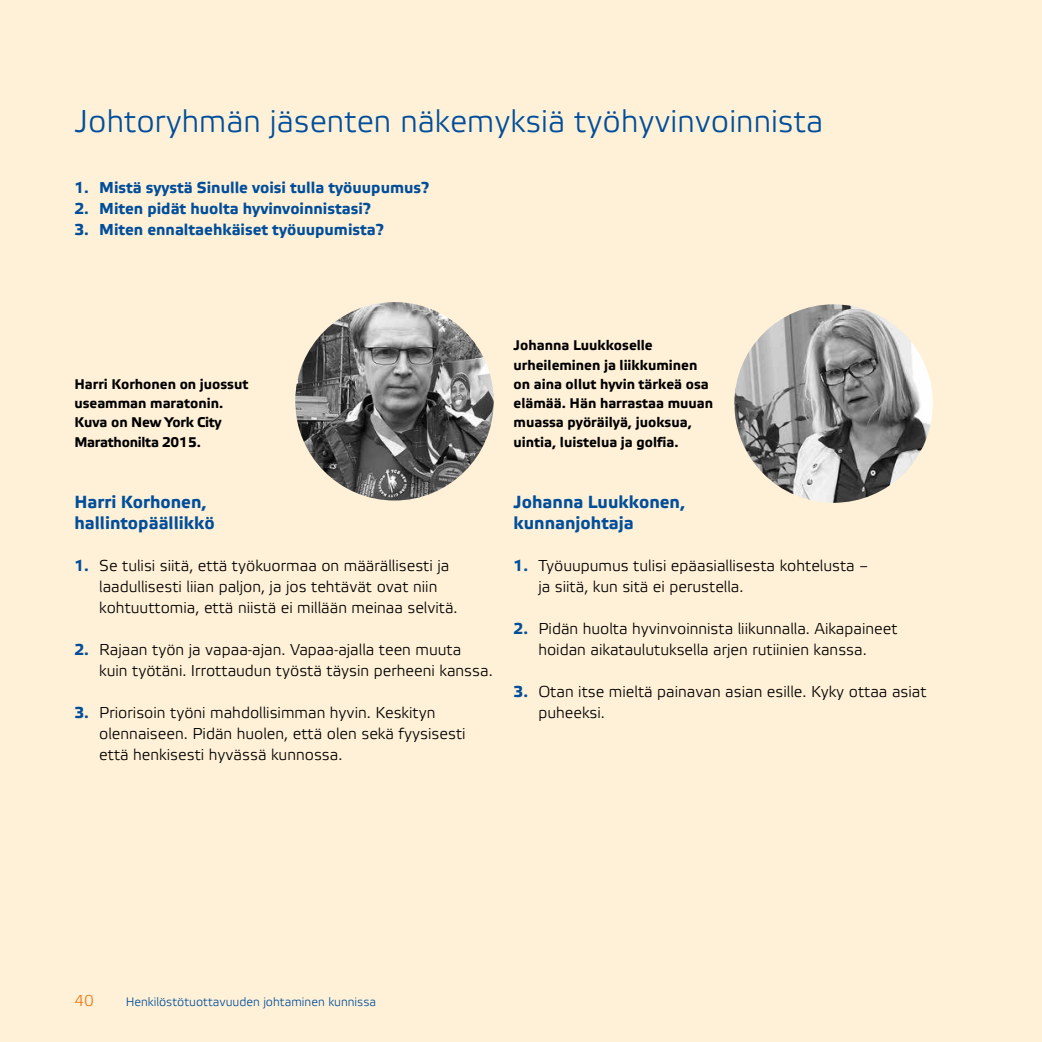
<style>
.page{position:relative;width:1042px;height:1042px;background:#fff1d7}
.page>*{position:absolute;margin:0;border:0;box-sizing:border-box;transform-origin:0 0}
.t1{font:31.5px "Etelka Light Pro";color:#004e9b}
.t2{font:700 17.5px/21px "Etelka Text Pro";color:#004e9b}
.t3{font:15.75px/21px "Etelka Light Pro";color:#000}
.t4{font:700 15.75px "Etelka Text Pro";color:#004e9b}
.t5{font:15.75px "Etelka Light Pro";color:#ef7918}
.t6{font:700 14px/19.2px "Etelka Text Pro";color:#000}
.t7{font:12.25px "Etelka Light Pro";color:#004e9b}
.s1{font-family:"Etelka Text Pro";font-weight:700;color:#004e9b}
</style>
<div class="page">
<img style="left:295px;top:302px;width:199px;height:198px;border-radius:99px">
<img style="left:734px;top:304px;width:199px;height:199px;border-radius:99px">
<h1 class="t1" style="left:74px;top:104px;width:750px">Johtoryhmän jäsenten näkemyksiä työhyvinvoinnista</h1>
<p class="t4" style="left:74px;top:179px;width:356px">1. Mistä syystä Sinulle voisi tulla työuupumus?</p>
<p class="t4" style="left:74px;top:200px;width:298px">2. Miten pidät huolta hyvinvoinnistasi?</p>
<p class="t4" style="left:74px;top:221px;width:311px">3. Miten ennaltaehkäiset työuupumista?</p>
<p class="t6" style="left:74px;top:375px;width:175px">Harri Korhonen on juossut useamman maratonin.<br>Kuva on New York City<br>Marathonilta 2015.</p>
<p class="t2" style="left:74px;top:492px;width:142px">Harri Korhonen, hallintopäällikkö</p>
<p class="t3" style="left:99px;top:556px;width:360px;text-indent:-25px"><span class="s1">1.</span> Se tulisi siitä, että työkuormaa on määrällisesti ja laadullisesti liian paljon, ja jos tehtävät ovat niin kohtuuttomia, että niistä ei millään meinaa selvitä.</p>
<p class="t3" style="left:99px;top:640px;width:395px;text-indent:-25px"><span class="s1">2.</span> Rajaan työn ja vapaa-ajan. Vapaa-ajalla teen muuta kuin työtäni. Irrottaudun työstä täysin perheeni kanssa.</p>
<p class="t3" style="left:99px;top:703px;width:368px;text-indent:-25px"><span class="s1">3.</span> Priorisoin työni mahdollisimman hyvin. Keskityn olennaiseen. Pidän huolen, että olen sekä fyysisesti että henkisesti hyvässä kunnossa.</p>
<p class="t6" style="left:513px;top:336px;width:201px">Johanna Luukkoselle urheileminen ja liikkuminen on aina ollut hyvin tärkeä osa elämää. Hän harrastaa muuan muassa pyöräilyä, juoksua, uintia, luistelua ja golfia.</p>
<p class="t2" style="left:513px;top:492px;width:173px">Johanna Luukkonen, kunnanjohtaja</p>
<p class="t3" style="left:538px;top:556px;width:331px;text-indent:-25px"><span class="s1">1.</span> Työuupumus tulisi epäasiallisesta kohtelusta – ja siitä, kun sitä ei perustella.</p>
<p class="t3" style="left:513px;top:619px;width:385px;text-align:center"><span class="s1">2.</span> Pidän huolta hyvinvoinnista liikunnalla. Aikapaineet hoidan aikataulutuksella arjen rutiinien kanssa.</p>
<p class="t3" style="left:538px;top:682px;width:390px;text-indent:-25px"><span class="s1">3.</span> Otan itse mieltä painavan asian esille. Kyky ottaa asiat puheeksi.</p>
<p class="t5" style="left:74px;top:992px;width:21px">40</p>
<p class="t7" style="left:126px;top:995px;width:252px">Henkilöstötuottavuuden johtaminen kunnissa</p>
</div>
